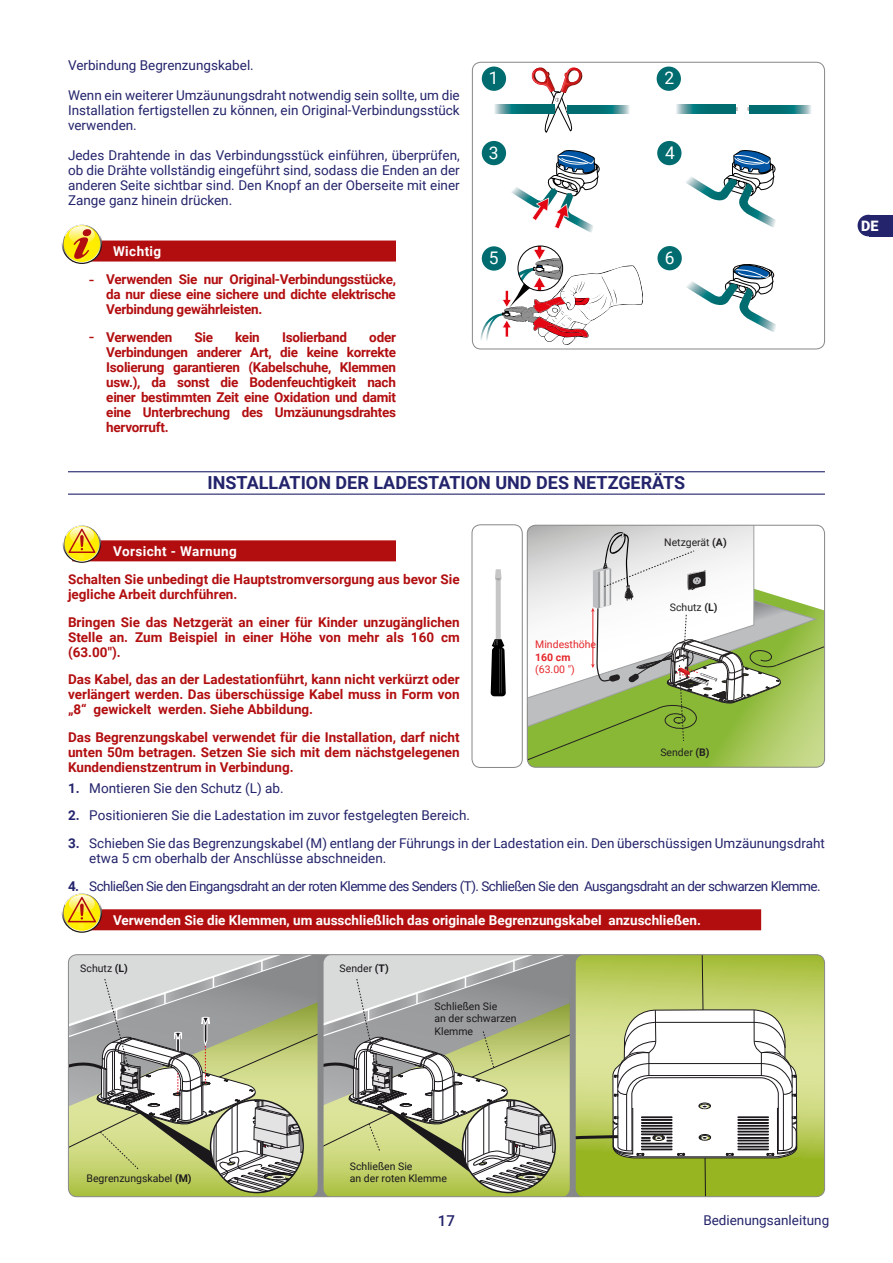
<style>
.page{position:relative;width:893px;height:1263px;background:#fff}
.page>*{position:absolute;margin:0;border:0;box-sizing:border-box;transform-origin:0 0}
.t1{font:700 18px "Roboto";color:#24246c}
.t2{font:17.4px "Roboto";color:#fff}
.t3{font:500 15px "Roboto";color:#24246c}
.t4{font:900 14.4px "Roboto";color:#fff}
.t5{font:700 13.5px/15px "Roboto";color:#b20e10;text-align:justify}
.t6{font:13.5px/15px "Roboto";color:#24246c;text-align:justify}
.t7{font:13.5px "Roboto";letter-spacing:-.04em;color:#24246c}
.t8{font:700 13.5px "Roboto";color:#fff}
.t9{font:700 13.5px "Roboto";letter-spacing:.03em;color:#fff}
.t10{font:700 13.5px "Roboto";letter-spacing:-.02em;color:#b20e10}
.t11{font:10.5px/12.6px "Roboto";color:#1b181c}
.t12{font:10.5px "Roboto";color:#232021}
.t13{font:10.5px "Roboto";color:#e6262a}
.t14{font:700 10.5px "Roboto";color:#e6262a}
.s1{font-weight:400;font-size:18px}
.s2{font-weight:700}
</style>
<div class="page">
<div style="left:868px;top:215px;width:25px;height:21px;background:#24246c"></div>
<div style="left:858px;top:215px;width:21px;height:21px;background:#24246c;border-radius:50%"></div>
<hr style="left:68px;top:471px;width:757px;height:1px;background:#24246c">
<hr style="left:68px;top:494px;width:757px;height:1px;background:#24246c">
<div style="left:72px;top:241px;width:324px;height:21px;background:#b20e10"></div>
<svg style="left:62px;top:223px;width:40px;height:41px"></svg>
<svg style="left:63px;top:225px;width:38px;height:38px"></svg>
<svg style="left:64px;top:225px;width:36px;height:37px"></svg>
<svg style="left:65px;top:225px;width:34px;height:34px"></svg>
<div style="left:482px;top:141px;width:24px;height:24px;background:#006c6f;border-radius:50%"></div>
<div style="left:657px;top:246px;width:25px;height:24px;background:#006c6f;border-radius:50%"></div>
<div style="left:657px;top:141px;width:24px;height:24px;background:#006c6f;border-radius:50%"></div>
<div style="left:482px;top:67px;width:24px;height:24px;background:#006c6f;border-radius:50%"></div>
<div style="left:657px;top:67px;width:24px;height:24px;background:#006c6f;border-radius:50%"></div>
<svg style="left:583px;top:105px;width:46px;height:9px"></svg>
<svg style="left:531px;top:67px;width:52px;height:66px"></svg>
<hr style="left:695px;top:108px;width:43px;height:1px;background:#bebebe">
<hr style="left:695px;top:110px;width:43px;height:1px;background:#bebebe">
<hr style="left:695px;top:109px;width:42px;height:1px;background:#bebebe">
<hr style="left:695px;top:107px;width:42px;height:1px;background:#bebebe">
<hr style="left:747px;top:108px;width:43px;height:1px;background:#bebebe">
<hr style="left:748px;top:110px;width:42px;height:1px;background:#bebebe">
<hr style="left:747px;top:109px;width:43px;height:1px;background:#bebebe">
<hr style="left:747px;top:107px;width:44px;height:1px;background:#bebebe">
<svg style="left:676px;top:105px;width:60px;height:8px"></svg>
<svg style="left:749px;top:105px;width:62px;height:9px"></svg>
<hr style="left:514px;top:110px;width:42px;height:1px;background:#6b6b6a">
<hr style="left:514px;top:109px;width:41px;height:1px;background:#bebebe">
<hr style="left:514px;top:110px;width:41px;height:1px;background:#929292">
<hr style="left:514px;top:107px;width:41px;height:1px;background:#bebebe">
<hr style="left:514px;top:108px;width:41px;height:1px;background:#bebebe">
<svg style="left:494px;top:105px;width:60px;height:8px"></svg>
<svg style="left:685px;top:150px;width:91px;height:78px"></svg>
<svg style="left:511px;top:150px;width:89px;height:83px"></svg>
<svg style="left:480px;top:246px;width:163px;height:99px"></svg>
<div style="left:518px;top:246px;width:45px;height:45px;border:1px solid #000;border-radius:50%"></div>
<svg style="left:686px;top:264px;width:90px;height:68px"></svg>
<div style="left:472px;top:62px;width:353px;height:287px;border:1px solid #878787;border-radius:9px"></div>
<div style="left:72px;top:540px;width:324px;height:21px;background:#b20e10"></div>
<svg style="left:63px;top:524px;width:38px;height:39px"></svg>
<svg style="left:64px;top:525px;width:36px;height:37px"></svg>
<svg style="left:65px;top:526px;width:34px;height:35px"></svg>
<svg style="left:66px;top:525px;width:32px;height:28px"></svg>
<svg style="left:527px;top:525px;width:298px;height:242px"></svg>
<div style="left:527px;top:525px;width:298px;height:243px;border:1px solid #878787;border-radius:9px"></div>
<div style="left:72px;top:909px;width:689px;height:21px;background:#b20e10"></div>
<svg style="left:62px;top:892px;width:40px;height:41px"></svg>
<svg style="left:63px;top:893px;width:38px;height:38px"></svg>
<svg style="left:64px;top:894px;width:36px;height:37px"></svg>
<svg style="left:65px;top:893px;width:34px;height:29px"></svg>
<svg style="left:797px;top:955px;width:28px;height:242px;background:#bfcf67"></svg>
<svg style="left:68px;top:955px;width:729px;height:242px"></svg>
<div style="left:68px;top:954px;width:757px;height:243px;border:1px solid #878787;border-radius:9px"></div>
<svg style="left:491px;top:569px;width:15px;height:127px"></svg>
<div style="left:472px;top:524px;width:51px;height:244px;border:1px solid #878787;border-radius:9px"></div>
<p class="t6" style="left:68px;top:57px;width:187px">Verbindung Begrenzungskabel.</p>
<p class="t6" style="left:68px;top:87px;width:393px">Wenn ein weiterer Umzäunungsdraht notwendig sein sollte, um die Installation fertigstellen zu können, ein Original-Verbindungsstück verwenden.</p>
<p class="t6" style="left:68px;top:147px;width:393px">Jedes Drahtende in das Verbindungsstück einführen, überprüfen, ob die Drähte vollständig eingeführt sind, sodass die Enden an der anderen Seite sichtbar sind. Den Knopf an der Oberseite mit einer Zange ganz hinein drücken.</p>
<p class="t9" style="left:113px;top:242px;width:50px">Wichtig</p>
<p class="t5" style="left:106px;top:271px;width:291px;text-indent:-17px"><span class="s1">-</span> Verwenden Sie nur Original-Verbindungsstücke, da nur diese eine sichere und dichte elektrische Verbindung gewährleisten.</p>
<p class="t10" style="left:89px;top:327px;width:84px"><span class="s1">-</span> Verwenden</p>
<p class="t5" style="left:194px;top:329px;width:20px">Sie</p>
<p class="t5" style="left:235px;top:329px;width:26px">kein</p>
<p class="t10" style="left:282px;top:327px;width:67px">Isolierband</p>
<p class="t5" style="left:106px;top:329px;width:291px;text-indent:263px">oder Verbindungen anderer Art, die keine korrekte Isolierung garantieren (Kabelschuhe, Klemmen usw.), da sonst die Bodenfeuchtigkeit nach einer bestimmten Zeit eine Oxidation und damit eine Unterbrechung des Umzäunungsdrahtes hervorruft.</p>
<p class="t2" style="left:489px;top:66px;width:11px">1</p>
<p class="t2" style="left:664px;top:66px;width:11px">2</p>
<p class="t2" style="left:489px;top:140px;width:11px">3</p>
<p class="t2" style="left:665px;top:140px;width:11px">4</p>
<p class="t2" style="left:489px;top:246px;width:11px">5</p>
<p class="t2" style="left:665px;top:246px;width:11px">6</p>
<h1 class="t1" style="left:208px;top:470px;width:479px">INSTALLATION DER LADESTATION UND DES NETZGERÄTS</h1>
<p class="t9" style="left:113px;top:542px;width:125px">Vorsicht - Warnung</p>
<p class="t5" style="left:68px;top:571px;width:393px">Schalten Sie unbedingt die Hauptstromversorgung aus bevor Sie jegliche Arbeit durchführen.</p>
<p class="t5" style="left:68px;top:614px;width:393px">Bringen Sie das Netzgerät an einer für Kinder unzugänglichen Stelle an. Zum Beispiel in einer Höhe von mehr als 160 cm (63.00").</p>
<p class="t5" style="left:68px;top:671px;width:393px">Das Kabel, das an der Ladestationführt, kann nicht verkürzt oder verlängert werden. Das überschüssige Kabel muss in Form von „8“ gewickelt werden. Siehe Abbildung.</p>
<p class="t5" style="left:68px;top:729px;width:393px">Das Begrenzungskabel verwendet für die Installation, darf nicht unten 50m betragen. Setzen Sie sich mit dem nächstgelegenen Kundendienstzentrum in Verbindung.</p>
<p class="t13" style="left:535px;top:637px;width:62px">Mindesthöhe</p>
<p class="t14" style="left:535px;top:650px;width:37px">160 cm</p>
<p class="t13" style="left:535px;top:662px;width:41px">(63.00 ")</p>
<p class="t12" style="left:664px;top:535px;width:64px">Netzgerät <span class="s2">(A)</span></p>
<p class="t12" style="left:670px;top:600px;width:49px">Schutz <span class="s2">(L)</span></p>
<p class="t12" style="left:660px;top:745px;width:51px">Sender <span class="s2">(B)</span></p>
<p class="t6" style="left:68px;top:780px;width:217px"><span class="s2">1.</span> Montieren Sie den Schutz (L) ab.</p>
<p class="t6" style="left:68px;top:808px;width:403px"><span class="s2">2.</span> Positionieren Sie die Ladestation im zuvor festgelegten Bereich.</p>
<p class="t6" style="left:89px;top:835px;width:737px;text-indent:-21px"><span class="s2">3.</span> Schieben Sie das Begrenzungskabel (M) entlang der Führungs in der Ladestation ein. Den überschüssigen Umzäunungsdraht etwa 5 cm oberhalb der Anschlüsse abschneiden.</p>
<p class="t7" style="left:68px;top:877px;width:754px"><span class="s2">4.</span> Schließen Sie den Eingangsdraht an der roten Klemme des Senders (T). Schließen Sie den Ausgangsdraht an der schwarzen Klemme.</p>
<p class="t8" style="left:113px;top:911px;width:589px">Verwenden Sie die Klemmen, um ausschließlich das originale Begrenzungskabel anzuschließen.</p>
<p class="t11" style="left:80px;top:961px;width:49px">Schutz <span class="s2">(L)</span></p>
<p class="t11" style="left:340px;top:961px;width:51px">Sender <span class="s2">(T)</span></p>
<p class="t11" style="left:435px;top:999px;width:84px">Schließen Sie<br>an der schwarzen<br>Klemme</p>
<p class="t4" style="left:861px;top:216px;width:19px">DE</p>
<p class="t11" style="left:87px;top:1171px;width:107px">Begrenzungskabel <span class="s2">(M)</span></p>
<p class="t11" style="left:350px;top:1159px;width:99px">Schließen Sie<br>an der roten Klemme</p>
<p class="t3" style="left:438px;top:1210px;width:19px">17</p>
<p class="t6" style="left:703px;top:1212px;width:127px">Bedienungsanleitung</p>
</div>
